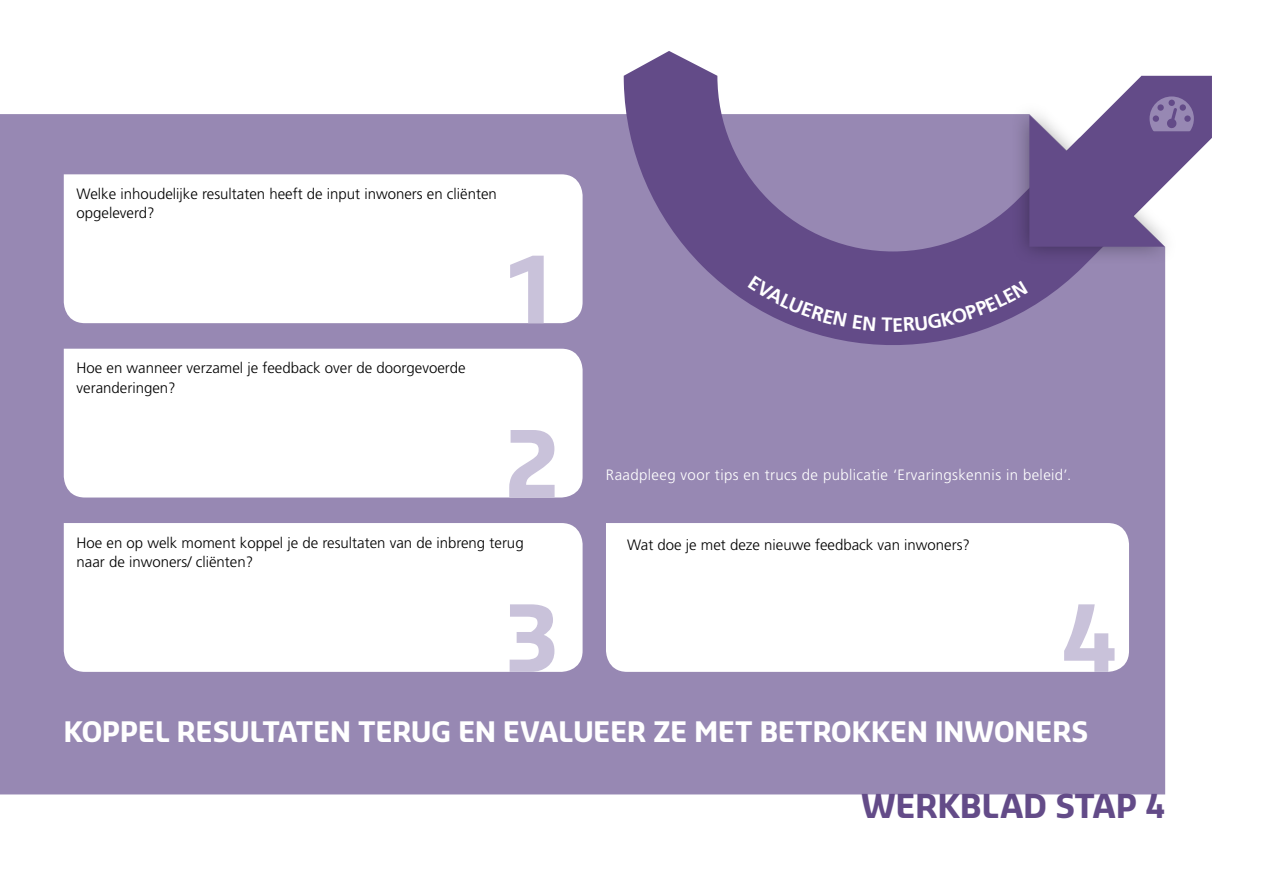
<style>
.page{position:relative;width:1263px;height:893px;background:#fff}
.page>*{position:absolute;margin:0;border:0;box-sizing:border-box;transform-origin:0 0}
.t1{font:700 90px "Sansa Pro";color:#c9c2da}
.t2{font:700 31.5px "Sansa Pro";color:#634b88}
.t3{font:700 27px "Sansa Pro";color:#fff}
.t4{font:300 15px/19.5px "Frutiger";color:#000}
.t5{font:300 15px "Frutiger";letter-spacing:.025em;color:#fff}
</style>
<div class="page">
<div style="left:0;top:114px;width:1165px;height:680px;background:#9788b3"></div>
<svg style="left:624px;top:51px;width:588px;height:320px;fill:#9788b3"></svg>
<div style="left:1011px;top:100px;width:168px;height:165px;background:#000;opacity:.35"></div>
<svg style="left:1029px;top:96px;width:165px;height:151px"></svg>
<svg style="left:606px;top:523px;width:523px;height:149px"></svg>
<svg style="left:64px;top:174px;width:519px;height:149px"></svg>
<svg style="left:64px;top:349px;width:519px;height:148px"></svg>
<svg style="left:64px;top:523px;width:519px;height:149px"></svg>
<svg style="left:748px;top:276px;width:99px;height:51px;background:#68518c"></svg>
<svg style="left:853px;top:315px;width:23px;height:16px"></svg>
<svg style="left:882px;top:281px;width:146px;height:51px;background:#664f8b"></svg>
<p class="t4" style="left:77px;top:184px;width:422px">Welke inhoudelijke resultaten heeft de input inwoners en cliënten opgeleverd?</p>
<h1 class="t1" style="left:504px;top:228px;width:58px">1</h1>
<p class="t4" style="left:77px;top:358px;width:390px">Hoe en wanneer verzamel je feedback over de doorgevoerde veranderingen?</p>
<h1 class="t1" style="left:504px;top:402px;width:58px">2</h1>
<p class="t4" style="left:77px;top:533px;width:449px">Hoe en op welk moment koppel je de resultaten van de inbreng terug naar de inwoners/ cliënten?</p>
<h1 class="t1" style="left:504px;top:576px;width:58px">3</h1>
<p class="t5" style="left:606px;top:466px;width:467px">Raadpleeg voor tips en trucs de publicatie ‘Ervaringskennis in beleid’.</p>
<p class="t4" style="left:627px;top:535px;width:344px">Wat doe je met deze nieuwe feedback van inwoners?</p>
<h1 class="t1" style="left:1061px;top:576px;width:58px">4</h1>
<h3 class="t3" style="left:64px;top:713px;width:1026px">KOPPEL RESULTATEN TERUG EN EVALUEER ZE MET BETROKKEN INWONERS</h3>
<h2 class="t2" style="left:861px;top:784px;width:305px">WERKBLAD STAP 4</h2>
</div>
